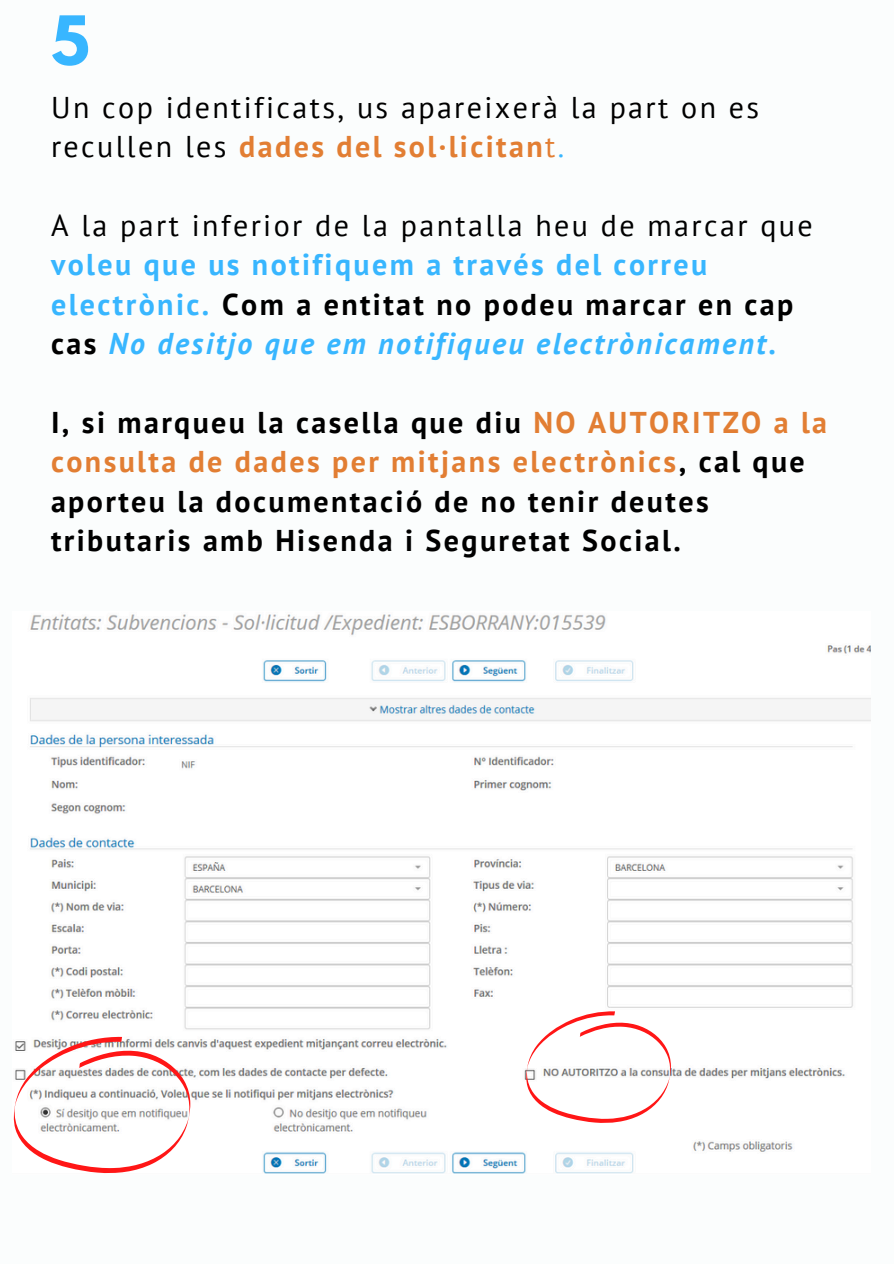
<style>
.page{position:relative;width:894px;height:1264px;background:#fff}
.page>*{position:absolute;margin:0;border:0;box-sizing:border-box;transform-origin:0 0}
.t1{font:700 60px "League Spartan";color:#38b6ff}
.t2{font:700 30px/39.3px "PT Sans";letter-spacing:.08em;color:#38b6ff}
.t3{font:700 30px/39.3px "PT Sans";letter-spacing:.08em;color:#000}
.t4{font:30px/39.3px "PT Sans";letter-spacing:.08em;color:#000}
.s1{font-weight:700;color:#e27e33}
.s2{color:#e27e33}
.s3{color:#38b6ff}
.s4{font-weight:400;color:#000}
.s5{color:#000}
.s6{font-style:italic}
</style>
<div class="page">
<div style="left:0;top:0;width:893px;height:1263px;background:#fbfdfd"></div>
<img style="left:30px;top:614px;width:840px;height:559px">
<svg style="left:13px;top:1036px;width:177px;height:137px"></svg>
<svg style="left:525px;top:1011px;width:145px;height:112px"></svg>
<p class="t1" style="left:51px;top:11px;width:40px">5</p>
<p class="t4" style="left:51px;top:87px;width:709px">Un cop identificats, us apareixerà la part on es recullen les <span class="s1">dades del sol·licitan</span><span class="s2">t</span><span class="s3">.</span></p>
<p class="t2" style="left:51px;top:205px;width:763px"><span class="s4">A la part inferior de la pantalla heu de marcar que </span>voleu que us notifiquem a través del correu electrònic. <span class="s5">Com a entitat no podeu marcar en cap cas</span> <span class="s6">No desitjo que em notifiqueu electrònicament</span>.</p>
<h1 class="t3" style="left:51px;top:402px;width:777px">I, si marqueu la casella que diu <span class="s2">NO AUTORITZO a la consulta de dades per mitjans electrònics</span>, cal que aporteu la documentació de no tenir deutes tributaris amb Hisenda i Seguretat Social.</h1>
</div>
